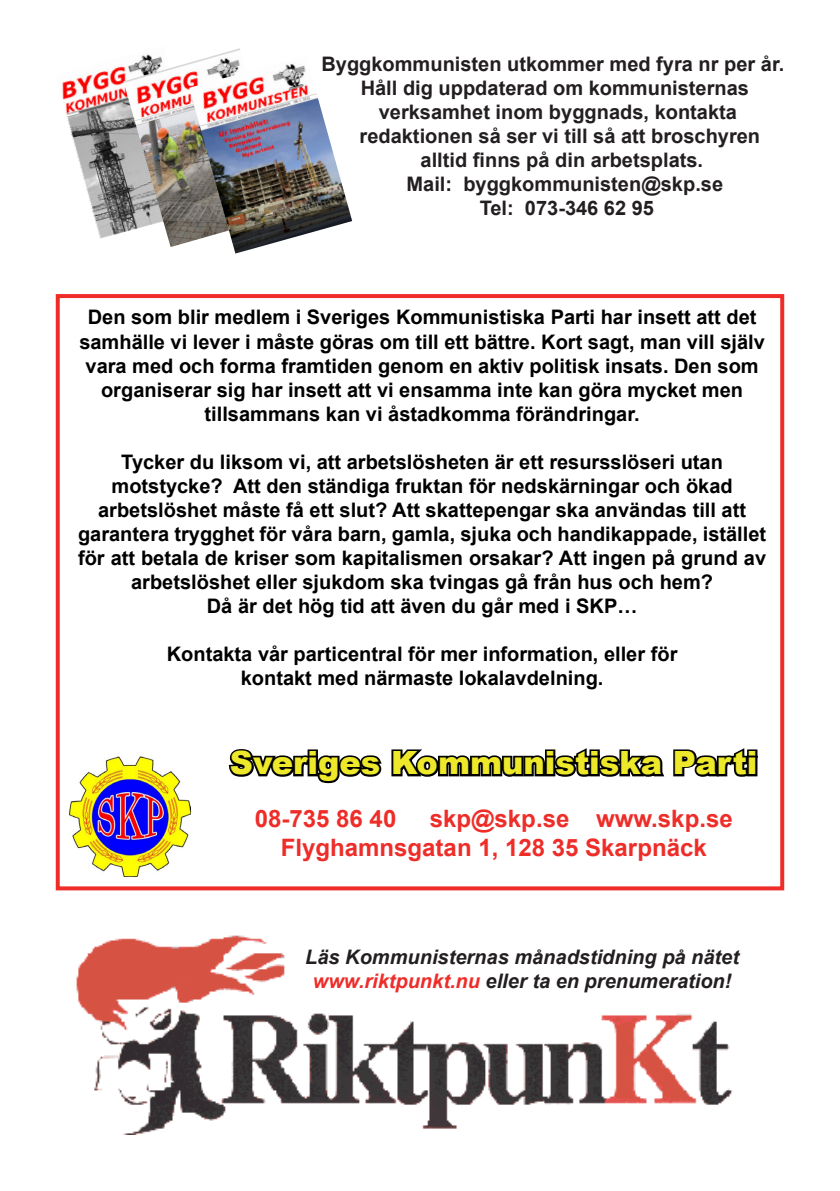
<style>
.page{position:relative;width:840px;height:1191px;background:#fff}
.page>*{position:absolute;margin:0;border:0;box-sizing:border-box;transform-origin:0 0}
.t1{font:900 32px "Arial";color:#ede92a}
.t2{font:700 24px "Arial";color:#ee2d29}
.t3{font:700 20px/24px "Arial";color:#000;text-align:center}
.t4{font:700 20px "Arial";color:#231f20}
.t5{font:italic 700 20px "Arial";color:#231f20}
.s1{color:#ee2d29}
</style>
<div class="page">
<img style="left:62px;top:66px;width:61px;height:173px">
<img style="left:76px;top:935px;width:657px;height:199px">
<img style="left:123px;top:48px;width:118px;height:199px">
<img style="left:189px;top:55px;width:163px;height:198px">
<div style="left:56px;top:294px;width:727px;height:596px;border:4px solid #ee2d29"></div>
<svg style="left:75px;top:294px;width:695px;height:5px"></svg>
<svg style="left:228px;top:748px;width:530px;height:36px"></svg>
<img style="left:70px;top:756px;width:120px;height:120px">
<p class="t4" style="left:321px;top:51px;width:464px">Byggkommunisten utkommer med fyra nr per år.</p>
<p class="t4" style="left:360px;top:75px;width:389px">Håll dig uppdaterad om kommunisternas</p>
<p class="t4" style="left:378px;top:99px;width:359px">verksamhet inom byggnads, kontakta</p>
<p class="t4" style="left:359px;top:123px;width:402px">redaktionen så ser vi till så att broschyren</p>
<p class="t4" style="left:420px;top:147px;width:284px">alltid finns på din arbetsplats.</p>
<p class="t4" style="left:406px;top:171px;width:318px">Mail: byggkommunisten@skp.se</p>
<p class="t4" style="left:479px;top:195px;width:176px">Tel: 073-346 62 95</p>
<p class="t3" style="left:79px;top:306px;width:686px">Den som blir medlem i Sveriges Kommunistiska Parti har insett att det samhälle vi lever i måste göras om till ett bättre. Kort sagt, man vill själv vara med och forma framtiden genom en aktiv politisk insats. Den som organiserar sig har insett att vi ensamma inte kan göra mycket men tillsammans kan vi åstadkomma förändringar.</p>
<p class="t3" style="left:121px;top:450px;width:602px">Tycker du liksom vi, att arbetslösheten är ett resursslöseri utan</p>
<p class="t3" style="left:111px;top:474px;width:622px">motstycke? Att den ständiga fruktan för nedskärningar och ökad</p>
<p class="t3" style="left:98px;top:498px;width:649px">arbetslöshet måste få ett slut? Att skattepengar ska användas till att</p>
<p class="t3" style="left:78px;top:522px;width:689px">garantera trygghet för våra barn, gamla, sjuka och handikappade, istället för att betala de kriser som kapitalismen orsakar? Att ingen på grund av arbetslöshet eller sjukdom ska tvingas gå från hus och hem?</p>
<p class="t3" style="left:207px;top:594px;width:432px">Då är det hög tid att även du går med i SKP…</p>
<p class="t3" style="left:167px;top:642px;width:512px">Kontakta vår particentral för mer information, eller för</p>
<p class="t3" style="left:240px;top:666px;width:364px">kontakt med närmaste lokalavdelning.</p>
<p class="t1" style="left:230px;top:739px;width:529px">Sveriges Kommunistiska Parti</p>
<p class="t2" style="left:255px;top:803px;width:143px">08-735 86 40</p>
<p class="t2" style="left:429px;top:803px;width:304px">skp@skp.se www.skp.se</p>
<p class="t2" style="left:280px;top:831px;width:427px">Flyghamnsgatan 1, 128 35 Skarpnäck</p>
<p class="t5" style="left:305px;top:943px;width:435px">Läs Kommunisternas månadstidning på nätet</p>
<p class="t5" style="left:312px;top:967px;width:420px"><span class="s1">www.riktpunkt.nu</span> eller ta en prenumeration!</p>
</div>
